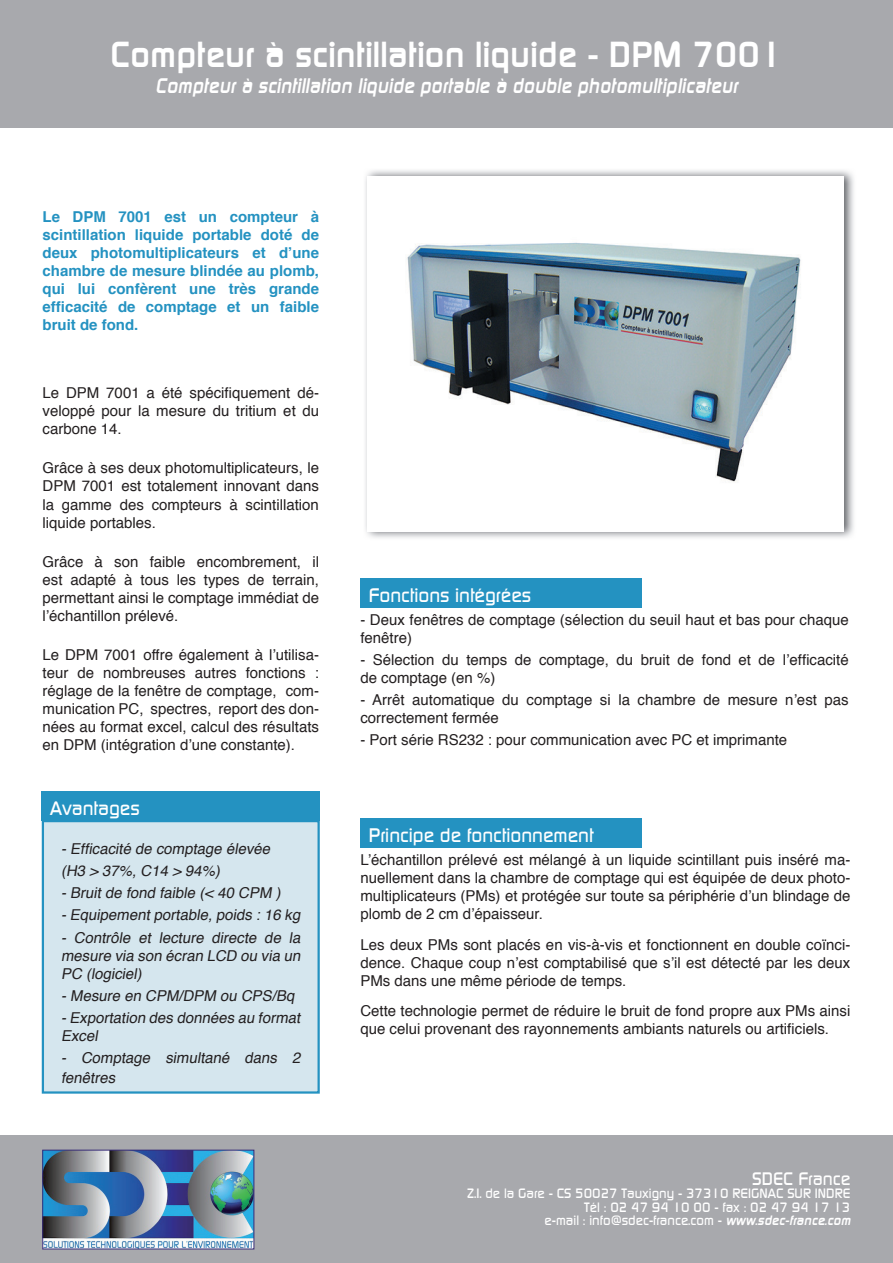
<style>
.page{position:relative;width:893px;height:1263px;background:#fff}
.page>*{position:absolute;margin:0;border:0;box-sizing:border-box;transform-origin:0 0}
.t1{font:700 36px "Modaerne";color:#fff}
.t2{font:italic 700 21px "Modaerne";color:#fff;scale:.95 1}
.t3{font:19.5px "Modaerne";color:#fff}
.t4{font:18px "Modaerne";color:#fff}
.t5{font:15px/18px "Helvetica";color:#231f20;text-align:justify}
.t6{font:italic 15px/22.2px "Helvetica";color:#231f20}
.t7{font:700 15px/18px "Helvetica";color:#2492c1;text-align:justify}
.t8{font:13.5px/13.5px "Modaerne";color:#fff;text-align:right}
.s1{font-weight:700;font-style:italic}
</style>
<div class="page">
<div style="left:0;top:0;width:893px;height:128px;background:#a8a9ad"></div>
<div style="left:0;top:1135px;width:893px;height:128px;background:#a8a9ad"></div>
<img style="left:45px;top:1152px;width:207px;height:95px">
<div style="left:43px;top:1150px;width:211px;height:99px;border:1px solid #392d78"></div>
<img style="left:365px;top:170px;width:489px;height:368px">
<img style="left:368px;top:176px;width:475px;height:355px">
<div style="left:43px;top:821px;width:276px;height:271px;background:#d5e6ee"></div>
<div style="left:42px;top:820px;width:278px;height:274px;border:2px solid #2492c1"></div>
<div style="left:42px;top:791px;width:278px;height:30px;background:#2492c1"></div>
<div style="left:360px;top:578px;width:282px;height:30px;background:#2492c1"></div>
<div style="left:360px;top:818px;width:282px;height:30px;background:#2492c1"></div>
<h1 class="t1" style="left:110px;top:35px;width:674px">Compteur à scintillation liquide - DPM 7001</h1>
<h2 class="t2" style="left:155px;top:74px;width:618px">Compteur à scintillation liquide portable à double photomultiplicateur</h2>
<p class="t7" style="left:43px;top:208px;width:278px">Le DPM 7001 est un compteur à scintillation liquide portable doté de deux photomultiplicateurs et d’une chambre de mesure blindée au plomb, qui lui confèrent une très grande efficacité de comptage et un faible bruit de fond.</p>
<p class="t5" style="left:43px;top:384px;width:278px">Le DPM 7001 a été spécifiquement dé&shy;veloppé pour la mesure du tritium et du carbone 14.</p>
<p class="t5" style="left:43px;top:460px;width:278px">Grâce à ses deux photomultiplicateurs, le DPM 7001 est totalement innovant dans la gamme des compteurs à scintillation liquide portables.</p>
<p class="t5" style="left:43px;top:553px;width:278px">Grâce à son faible encombrement, il est adapté à tous les types de terrain, permettant ainsi le comptage immédiat de l’échantillon prélevé.</p>
<p class="t5" style="left:43px;top:646px;width:278px">Le DPM 7001 offre également à l’utilisa&shy;teur de nombreuses autres fonctions : réglage de la fenêtre de comptage, com&shy;munication PC, spectres, report des don&shy;nées au format excel, calcul des résultats en DPM (intégration d’une constante).</p>
<h3 class="t3" style="left:50px;top:797px;width:91px">Avantages</h3>
<p class="t6" style="left:61px;top:838px;width:245px">-Efficacité de comptage élevée (H3 &gt; 37%,C14 &gt; 94%)<br>-Bruitde fond faible (&lt; 40 CPM ) -Equipementportable,poids :16 kg</p>
<p class="t6" style="left:61px;top:929px;width:245px;line-height:18px;text-align:justify">- Contrôle et lecture directe de la mesure via son écran LCD ou via un PC (logiciel)</p>
<p class="t6" style="left:61px;top:985px;width:245px">-Mesure en CPM/DPM ou CPS/Bq -Exportation des données au format</p>
<p class="t6" style="left:61px;top:1025px;width:42px">Excel</p>
<p class="t6" style="left:61px;top:1049px;width:245px;line-height:19.8px">- Comptage simultané dans 2 fenêtres</p>
<h3 class="t3" style="left:369px;top:584px;width:164px">Fonctions intégrées</h3>
<p class="t5" style="left:360px;top:611px;width:490px">- Deux fenêtres de comptage (sélection du seuil haut et bas pour chaque fenêtre)</p>
<p class="t5" style="left:360px;top:651px;width:490px">- Sélection du temps de comptage, du bruit de fond et de l’efficacité de comptage (en %)</p>
<p class="t5" style="left:360px;top:691px;width:490px">- Arrêt automatique du comptage si la chambre de mesure n’est pas correctement fermée</p>
<p class="t5" style="left:360px;top:732px;width:428px">- Port série RS232 : pour communication avec PC et imprimante</p>
<h3 class="t3" style="left:369px;top:825px;width:226px">Principe de fonctionnement</h3>
<p class="t5" style="left:360px;top:851px;width:492px">L’échantillon prélevé est mélangé à un liquide scintillant puis inséré ma&shy;nuellement dans la chambre de comptage qui est équipée de deux photo&shy;multiplicateurs (PMs) et protégée sur toute sa périphérie d’un blindage de plomb de 2 cm d’épaisseur.</p>
<p class="t5" style="left:360px;top:936px;width:492px">Les deux PMs sont placés en vis-à-vis et fonctionnent en double coïnci&shy;dence. Chaque coup n’est comptabilisé que s’il est détecté par les deux PMs dans une même période de temps.</p>
<p class="t5" style="left:360px;top:1002px;width:492px">Cette technologie permet de réduire le bruit de fond propre aux PMs ainsi que celui provenant des rayonnements ambiants naturels ou artificiels.</p>
<p class="t4" style="left:752px;top:1168px;width:100px">SDEC France</p>
<p class="t8" style="left:467px;top:1186px;width:387px">Z.I. de la Gare - CS 50027 Tauxigny - 37310 REIGNAC SUR INDRE<br>Tél : 02 47 94 10 00 - fax : 02 47 94 17 13<br>e-mail : info@sdec-france.com - <span class="s1">www.sdec-france.com</span></p>
</div>
